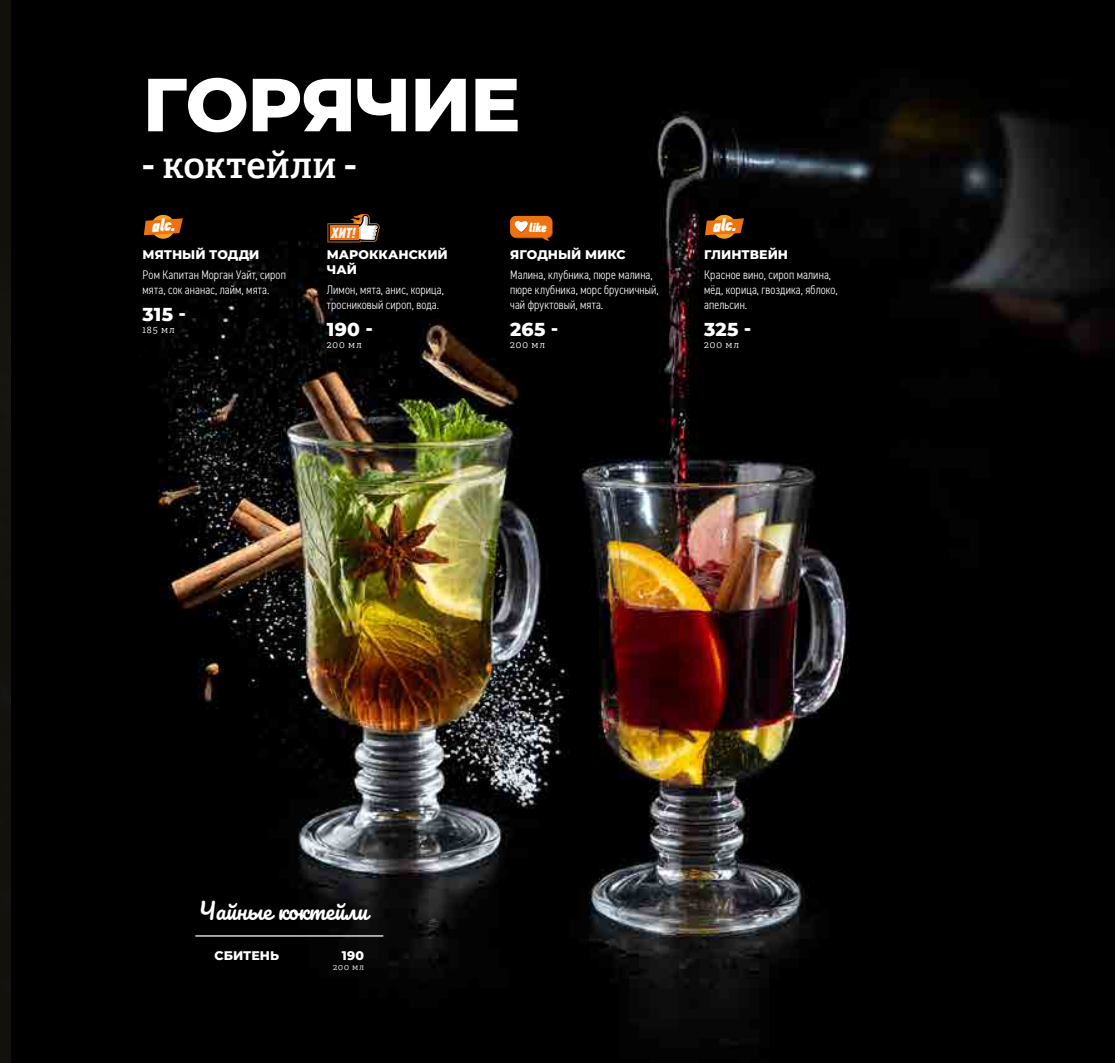
<style>
.page{position:relative;width:1115px;height:1063px;background:#fff}
.page>*{position:absolute;margin:0;border:0;box-sizing:border-box;transform-origin:0 0}
.t1{font:800 75px "Montserrat";letter-spacing:-.02em;color:#fff}
.t2{font:600 37.5px "Adelle Cyrillic";color:#fff}
.t3{font:22.5px "Pacifico";color:#fff}
.t4{font:800 18.75px "Montserrat";letter-spacing:.01em;color:#fff}
.t5{font:italic 17px "PF Din Text Comp Pro X Black";color:#fff}
.t6{font:italic 14.5px "PF Din Text Comp Pro X Black";color:#f2f2f2}
.t7{font:italic 12.88px "PF Din Text Comp Pro X Black";color:#fff}
.t8{font:300 12.5px/15px "DIN2014 Narrow";letter-spacing:.01em;color:#fff}
.t9{font:800 12.5px/15px "Montserrat";color:#fff}
.t10{font:300 10px "Adelle Cyrillic";letter-spacing:.095em;color:#fff}
.t11{font:300 8.75px "Adelle Cyrillic";color:#fff}
</style>
<div class="page">
<img style="left:11px;top:0;width:1103px;height:1063px">
<div style="left:151px;top:215px;width:24px;height:24px;background:#f69f24;border-radius:50%"></div>
<svg style="left:144px;top:218px;width:39px;height:17px"></svg>
<div style="left:712px;top:215px;width:24px;height:24px;background:#f69f24;border-radius:50%"></div>
<svg style="left:705px;top:218px;width:39px;height:17px"></svg>
<svg style="left:327px;top:213px;width:53px;height:29px"></svg>
<div style="left:330px;top:226px;width:28px;height:14px;background:#ee7112"></div>
<svg style="left:510px;top:216px;width:42px;height:25px"></svg>
<hr style="left:195px;top:935px;width:188px;height:2px;background:#fff">
<div style="left:0;top:0;width:11px;height:1063px;background:#13110d"></div>
<h1 class="t1" style="left:142px;top:55px;width:379px">ГОРЯЧИЕ</h1>
<h2 class="t2" style="left:142px;top:142px;width:215px">- коктейли -</h2>
<h3 class="t5" style="left:151px;top:215px;width:25px;rotate:-4deg">alc.</h3>
<p class="t6" style="left:331px;top:224px;width:26px">ХИТ!</p>
<p class="t7" style="left:529px;top:219px;width:19px">like</p>
<p class="t9" style="left:142px;top:247px;width:118px">МЯТНЫЙ ТОДДИ</p>
<p class="t8" style="left:142px;top:268px;width:145px">Ром Капитан Морган Уайт, сироп мята, сок ананас, лайм, мята.</p>
<h3 class="t4" style="left:142px;top:301px;width:45px">315 -</h3>
<p class="t10" style="left:142px;top:323px;width:34px">185 мл</p>
<p class="t9" style="left:327px;top:247px;width:122px">МАРОККАНСКИЙ<br>ЧАЙ</p>
<p class="t8" style="left:327px;top:283px;width:118px">Лимон, мята, анис, корица, тросниковый сироп, вода.</p>
<h3 class="t4" style="left:327px;top:316px;width:48px">190 -</h3>
<p class="t10" style="left:327px;top:338px;width:36px">200 мл</p>
<p class="t9" style="left:510px;top:247px;width:117px">ЯГОДНЫЙ МИКС</p>
<p class="t8" style="left:510px;top:268px;width:150px">Малина, клубника, пюре малина, пюре клубника, морс брусничный, чай фруктовый, мята.</p>
<h3 class="t4" style="left:510px;top:316px;width:50px">265 -</h3>
<p class="t10" style="left:510px;top:338px;width:36px">200 мл</p>
<h3 class="t5" style="left:712px;top:215px;width:25px;rotate:-4deg">alc.</h3>
<p class="t9" style="left:704px;top:247px;width:85px">ГЛИНТВЕЙН</p>
<p class="t8" style="left:704px;top:268px;width:135px">Красное вино, сироп малина, мёд, корица, гвоздика, яблоко, апельсин.</p>
<h3 class="t4" style="left:704px;top:316px;width:49px">325 -</h3>
<p class="t10" style="left:704px;top:338px;width:36px">200 мл</p>
<h3 class="t3" style="left:198px;top:899px;width:171px">Чайные коктейли</h3>
<p class="t9" style="left:342px;top:947px;width:24px">190</p>
<p class="t11" style="left:333px;top:962px;width:32px">200 мл</p>
<p class="t9" style="left:214px;top:947px;width:66px">СБИТЕНЬ</p>
</div>
